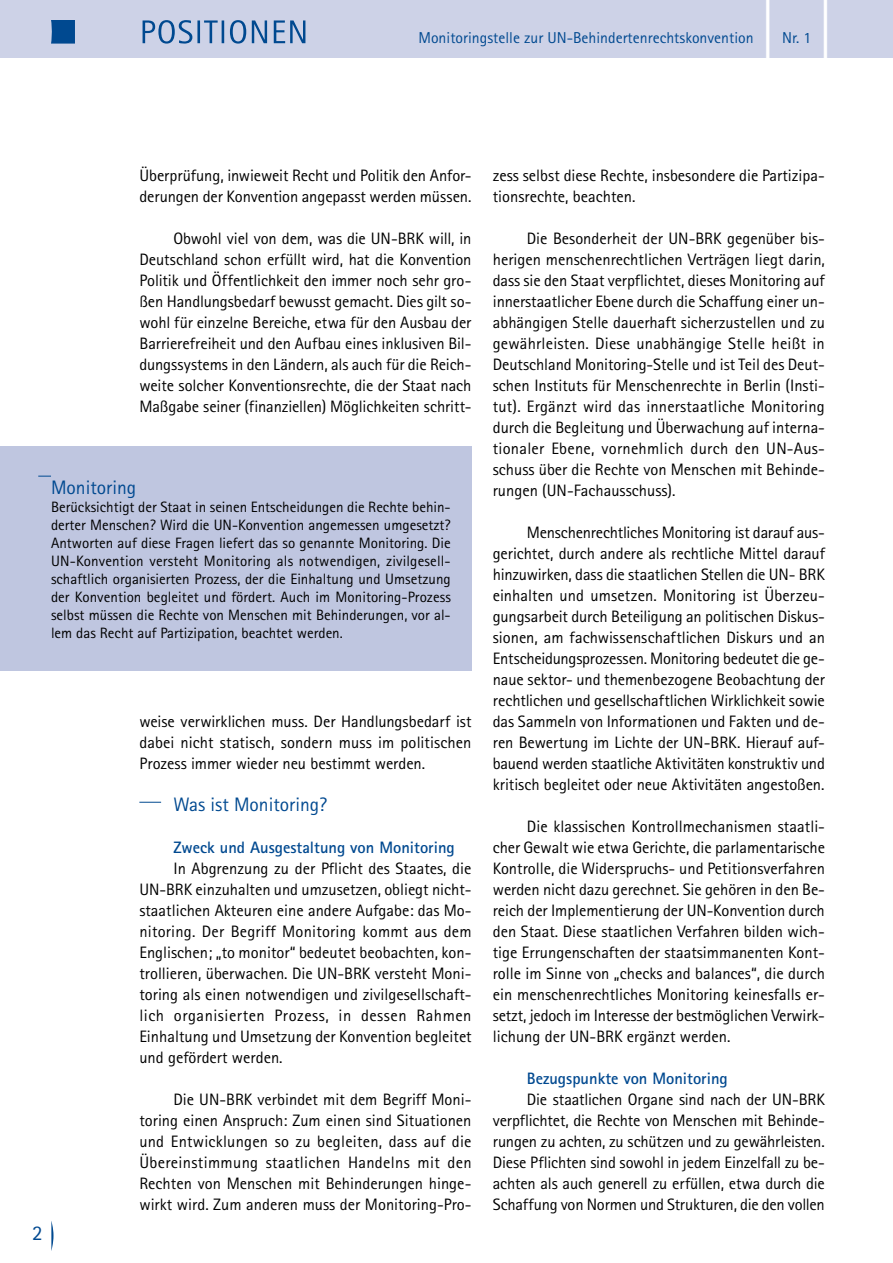
<style>
.page{position:relative;width:893px;height:1263px;background:#fff}
.page>*{position:absolute;margin:0;border:0;box-sizing:border-box;transform-origin:0 0}
.t1{font:86.7px "Rotis Sans Serif Std";color:#fff;scale:.55 1}
.t2{font:21px "Rotis Sans Serif Std";color:#004990}
.t3{font:19.5px "Rotis Sans Serif Std";color:#004990}
.t4{font:16.5px/21px "Rotis Sans Serif Std";color:#000;text-align:justify}
.t5{font:700 16.5px "Rotis Sans Serif Std";color:#004990}
.t6{font:15.75px "Rotis Sans Serif Std";color:#004990}
.t7{font:15px/18px "Rotis Sans Serif Std";color:#000;text-align:justify}
</style>
<div class="page">
<div style="left:0;top:446px;width:471px;height:225px;background:#bfc6e0"></div>
<div style="left:0;top:0;width:893px;height:57px;background:#cdd2e7"></div>
<svg style="left:51px;top:20px;width:24px;height:24px"></svg>
<svg style="left:51px;top:1221px;width:3px;height:30px"></svg>
<svg style="left:143px;top:20px;width:162px;height:24px"></svg>
<svg style="left:139px;top:802px;width:22px;height:1px"></svg>
<svg style="left:38px;top:476px;width:13px;height:1px"></svg>
<p class="t6" style="left:419px;top:28px;width:337px">Monitoringstelle zur UN-Behindertenrechtskonvention</p>
<h1 class="t1" style="left:762px;top:-33px;width:24px">|</h1>
<p class="t6" style="left:782px;top:28px;width:31px">Nr. 1</p>
<h1 class="t1" style="left:819px;top:-33px;width:24px">|</h1>
<p class="t4" style="left:139px;top:165px;width:334px">Überprüfung, inwieweit Recht und Politik den Anfor&shy;derungen der Konvention angepasst werden müssen.</p>
<p class="t4" style="left:139px;top:228px;width:334px;text-indent:34px">Obwohl viel von dem, was die UN-BRK will, in Deutschland schon erfüllt wird, hat die Konvention Politik und Öffentlichkeit den immer noch sehr gro&shy;ßen Handlungsbedarf bewusst gemacht. Dies gilt so&shy;wohl für einzelne Bereiche, etwa für den Ausbau der Barrierefreiheit und den Aufbau eines inklusiven Bil&shy;dungssystems in den Ländern, als auch für die Reich&shy;weite solcher Konventionsrechte, die der Staat nach Maßgabe seiner (finanziellen) Möglichkeiten schritt-</p>
<h3 class="t3" style="left:51px;top:475px;width:87px">Monitoring</h3>
<p class="t7" style="left:51px;top:498px;width:401px">Berücksichtigt der Staat in seinen Entscheidungen die Rechte behin&shy;derter Menschen? Wird die UN-Konvention angemessen umgesetzt?<br>Antworten auf diese Fragen liefert das so genannte Monitoring. Die UN-Konvention versteht Monitoring als notwendigen, zivilgesell&shy;schaftlich organisierten Prozess, der die Einhaltung und Umsetzung der Konvention begleitet und fördert. Auch im Monitoring-Prozess selbst müssen die Rechte von Menschen mit Behinderungen, vor al&shy;lem das Recht auf Partizipation, beachtet werden.</p>
<p class="t2" style="left:32px;top:1220px;width:12px">2</p>
<p class="t4" style="left:139px;top:711px;width:334px">weise verwirklichen muss. Der Handlungsbedarf ist dabei nicht statisch, sondern muss im politischen Prozess immer wieder neu bestimmt werden.</p>
<h3 class="t3" style="left:173px;top:793px;width:155px">Was ist Monitoring?</h3>
<h4 class="t5" style="left:173px;top:837px;width:283px">Zweck und Ausgestaltung von Monitoring</h4>
<p class="t4" style="left:139px;top:858px;width:334px;text-indent:34px">In Abgrenzung zu der Pflicht des Staates, die UN-BRK einzuhalten und umzusetzen, obliegt nicht&shy;staatlichen Akteuren eine andere Aufgabe: das Mo&shy;nitoring. Der Begriff Monitoring kommt aus dem Englischen; „to monitor“ bedeutet beobachten, kon&shy;trollieren, überwachen. Die UN-BRK versteht Moni&shy;toring als einen notwendigen und zivilgesellschaft&shy;lich organisierten Prozess, in dessen Rahmen Einhaltung und Umsetzung der Konvention begleitet und gefördert werden.</p>
<p class="t4" style="left:139px;top:1089px;width:334px;text-indent:34px">Die UN-BRK verbindet mit dem Begriff Moni&shy;toring einen Anspruch: Zum einen sind Situationen und Entwicklungen so zu begleiten, dass auf die Übereinstimmung staatlichen Handelns mit den Rechten von Menschen mit Behinderungen hinge&shy;wirkt wird. Zum anderen muss der Monitoring-Pro-</p>
<p class="t4" style="left:493px;top:165px;width:334px">zess selbst diese Rechte, insbesondere die Partizipa&shy;tionsrechte, beachten.</p>
<p class="t4" style="left:493px;top:228px;width:334px;text-indent:34px">Die Besonderheit der UN-BRK gegenüber bis&shy;herigen menschenrechtlichen Verträgen liegt darin, dass sie den Staat verpflichtet, dieses Monitoring auf innerstaatlicher Ebene durch die Schaffung einer un&shy;abhängigen Stelle dauerhaft sicherzustellen und zu gewährleisten. Diese unabhängige Stelle heißt in Deutschland Monitoring-Stelle und ist Teil des Deut&shy;schen Instituts für Menschenrechte in Berlin (Insti&shy;tut). Ergänzt wird das innerstaatliche Monitoring durch die Begleitung und Überwachung auf interna&shy;tionaler Ebene, vornehmlich durch den UN-Aus&shy;schuss über die Rechte von Menschen mit Behinde&shy;rungen (UN-Fachausschuss).</p>
<p class="t4" style="left:493px;top:522px;width:334px;text-indent:34px">Menschenrechtliches Monitoring ist darauf aus&shy;gerichtet, durch andere als rechtliche Mittel darauf hinzuwirken, dass die staatlichen Stellen die UN- BRK einhalten und umsetzen. Monitoring ist Überzeu&shy;gungsarbeit durch Beteiligung an politischen Diskus&shy;sionen, am fachwissenschaftlichen Diskurs und an Entscheidungsprozessen. Monitoring bedeutet die ge&shy;naue sektor- und themenbezogene Beobachtung der rechtlichen und gesellschaftlichen Wirklichkeit sowie das Sammeln von Informationen und Fakten und de&shy;ren Bewertung im Lichte der UN-BRK. Hierauf auf&shy;bauend werden staatliche Aktivitäten konstruktiv und kritisch begleitet oder neue Aktivitäten angestoßen.</p>
<p class="t4" style="left:493px;top:816px;width:334px;text-indent:34px">Die klassischen Kontrollmechanismen staatli&shy;cher Gewalt wie etwa Gerichte, die parlamentarische Kontrolle, die Widerspruchs- und Petitionsverfahren werden nicht dazu gerechnet. Sie gehören in den Be&shy;reich der Implementierung der UN-Konvention durch den Staat. Diese staatlichen Verfahren bilden wich&shy;tige Errungenschaften der staatsimmanenten Kont&shy;rolle im Sinne von „checks and balances“, die durch ein menschenrechtliches Monitoring keinesfalls er&shy;setzt, jedoch im Interesse der bestmöglichen Verwirk&shy;lichung der UN-BRK ergänzt werden.</p>
<h4 class="t5" style="left:527px;top:1068px;width:203px">Bezugspunkte von Monitoring</h4>
<p class="t4" style="left:493px;top:1089px;width:334px;text-indent:34px">Die staatlichen Organe sind nach der UN-BRK verpflichtet, die Rechte von Menschen mit Behinde&shy;rungen zu achten, zu schützen und zu gewährleisten.<br>Diese Pflichten sind sowohl in jedem Einzelfall zu be&shy;achten als auch generell zu erfüllen, etwa durch die Schaffung von Normen und Strukturen, die den vollen</p>
</div>
